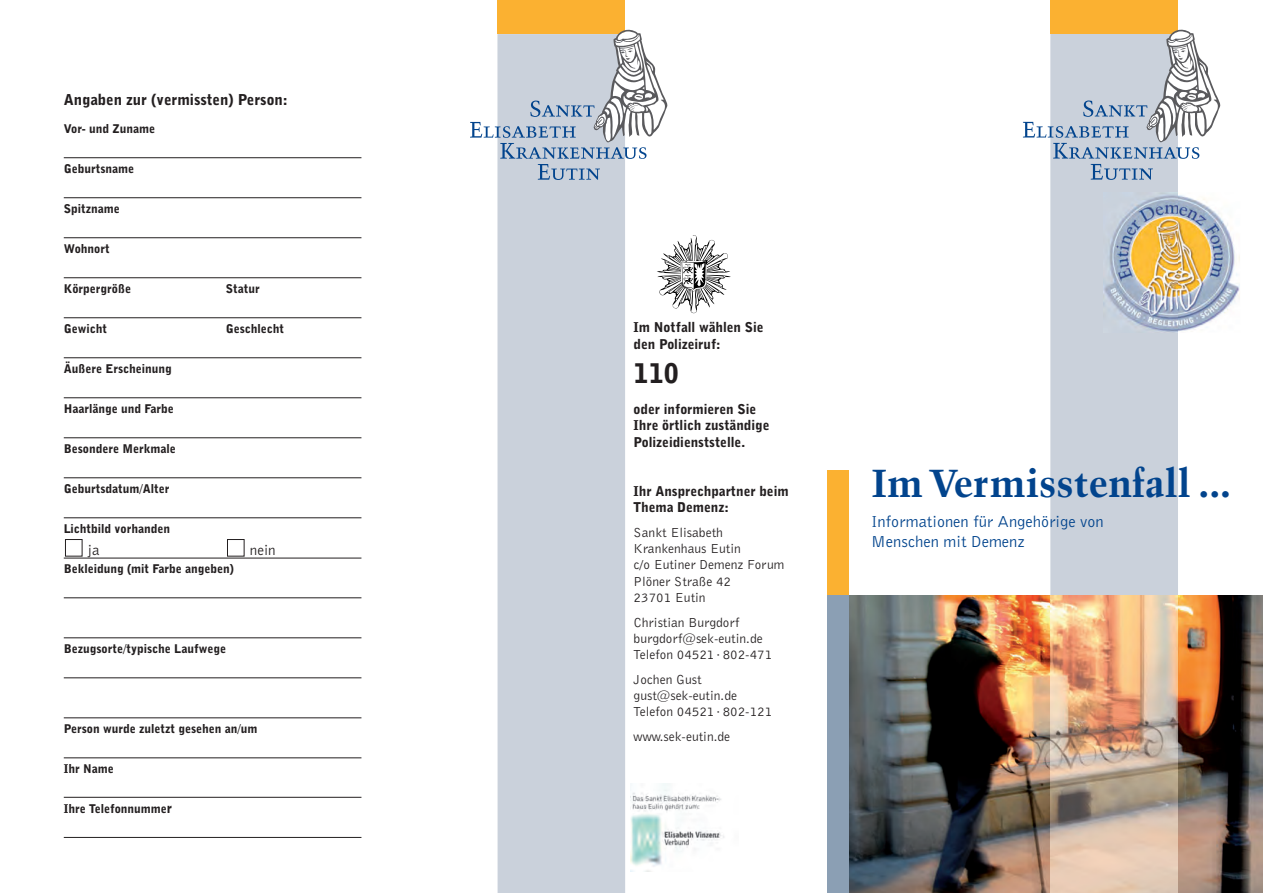
<style>
.page{position:relative;width:1263px;height:893px;background:#fff}
.page>*{position:absolute;margin:0;border:0;box-sizing:border-box;transform-origin:0 0}
.t1{font:700 39px "Trump Mediaeval";color:#02448d}
.t2{font:900 27px "Bell Gothic BT";color:#231f20}
.t3{font:16.5px/19.8px "Bell Gothic BT";color:#02448d}
.t4{font:900 15px "Bell Gothic BT";color:#231f20}
.t5{font:15px "Bell Gothic BT";color:#231f20}
.t6{font:13.5px/16.2px "Bell Gothic BT";color:#231f20}
.t7{font:900 13.5px/16.2px "Bell Gothic BT";color:#231f20}
.t8{font:900 12px "Bell Gothic BT";color:#231f20}
.s1{font-size:13.5px}
</style>
<div class="page">
<hr style="left:64px;top:157px;width:297px;height:1px;background:#231f20">
<hr style="left:64px;top:197px;width:297px;height:1px;background:#231f20">
<hr style="left:64px;top:237px;width:297px;height:1px;background:#231f20">
<hr style="left:64px;top:277px;width:297px;height:1px;background:#231f20">
<hr style="left:64px;top:317px;width:297px;height:1px;background:#231f20">
<hr style="left:64px;top:357px;width:297px;height:1px;background:#231f20">
<hr style="left:64px;top:397px;width:297px;height:1px;background:#231f20">
<hr style="left:64px;top:437px;width:297px;height:1px;background:#231f20">
<hr style="left:64px;top:477px;width:297px;height:1px;background:#231f20">
<hr style="left:64px;top:518px;width:297px;height:1px;background:#231f20">
<hr style="left:64px;top:558px;width:297px;height:1px;background:#231f20">
<hr style="left:64px;top:598px;width:297px;height:1px;background:#231f20">
<hr style="left:64px;top:638px;width:297px;height:1px;background:#231f20">
<hr style="left:64px;top:678px;width:297px;height:1px;background:#231f20">
<hr style="left:64px;top:718px;width:297px;height:1px;background:#231f20">
<hr style="left:64px;top:758px;width:297px;height:1px;background:#231f20">
<hr style="left:64px;top:797px;width:297px;height:1px;background:#231f20">
<hr style="left:64px;top:837px;width:297px;height:1px;background:#231f20">
<div style="left:65px;top:539px;width:17px;height:17px;border:1px solid #231f20"></div>
<div style="left:227px;top:539px;width:17px;height:17px;border:1px solid #231f20"></div>
<div style="left:1050px;top:180px;width:128px;height:415px;background:#cad1db"></div>
<div style="left:1050px;top:0;width:128px;height:34px;background:#fbb131"></div>
<div style="left:497px;top:0;width:128px;height:34px;background:#fbb131"></div>
<svg style="left:1023px;top:30px;width:197px;height:150px"></svg>
<div style="left:497px;top:34px;width:128px;height:859px;background:#cad1db"></div>
<svg style="left:470px;top:30px;width:197px;height:150px"></svg>
<img style="left:848px;top:595px;width:415px;height:298px">
<img style="left:1050px;top:595px;width:128px;height:298px">
<div style="left:827px;top:470px;width:21px;height:125px;background:#fbb131"></div>
<div style="left:827px;top:595px;width:21px;height:298px;background:#8b9fb4"></div>
<img style="left:631px;top:783px;width:93px;height:89px">
<img style="left:1103px;top:192px;width:137px;height:140px">
<svg style="left:657px;top:235px;width:74px;height:78px"></svg>
<p class="t4" style="left:64px;top:94px;width:225px">Angaben zur (vermissten) Person:</p>
<p class="t8" style="left:64px;top:125px;width:93px">Vor- und Zuname</p>
<p class="t8" style="left:64px;top:165px;width:72px">Geburtsname</p>
<p class="t8" style="left:64px;top:205px;width:58px">Spitzname</p>
<p class="t8" style="left:64px;top:245px;width:48px">Wohnort</p>
<p class="t8" style="left:64px;top:285px;width:69px">Körpergröße</p>
<p class="t8" style="left:226px;top:285px;width:36px">Statur</p>
<p class="t8" style="left:64px;top:325px;width:45px">Gewicht</p>
<p class="t8" style="left:226px;top:325px;width:60px">Geschlecht</p>
<p class="t8" style="left:64px;top:365px;width:110px">Äußere Erscheinung</p>
<p class="t8" style="left:64px;top:405px;width:111px">Haarlänge und Farbe</p>
<p class="t8" style="left:64px;top:445px;width:113px">Besondere Merkmale</p>
<p class="t8" style="left:64px;top:485px;width:107px">Geburtsdatum/Alter</p>
<p class="t8" style="left:64px;top:525px;width:108px">Lichtbild vorhanden</p>
<p class="t5" style="left:88px;top:545px;width:13px">ja</p>
<p class="t5" style="left:250px;top:545px;width:27px">nein</p>
<p class="t8" style="left:64px;top:565px;width:172px">Bekleidung (mit Farbe angeben)</p>
<p class="t8" style="left:64px;top:645px;width:164px">Bezugsorte/typische Laufwege</p>
<p class="t8" style="left:64px;top:725px;width:195px">Person wurde zuletzt gesehen an/um</p>
<p class="t8" style="left:64px;top:765px;width:52px">Ihr Name</p>
<p class="t8" style="left:64px;top:805px;width:110px">Ihre Telefonnumme<span class="s1">r</span></p>
<p class="t7" style="left:634px;top:321px;width:131px">Im Notfall wählen Sie den Polizeiruf:</p>
<h2 class="t2" style="left:634px;top:364px;width:47px">110</h2>
<p class="t7" style="left:634px;top:402px;width:137px">oder informieren Sie<br>Ihre örtlich zuständige<br>Polizeidienststelle.</p>
<p class="t7" style="left:634px;top:484px;width:157px">Ihr Ansprechpartner beim<br>Thema Demenz:</p>
<p class="t6" style="left:634px;top:525px;width:152px">Sankt Elisabeth<br>Krankenhaus Eutin<br>c/o Eutiner Demenz Forum<br>Plöner Straße 42<br>23701 Eutin</p>
<p class="t6" style="left:634px;top:615px;width:140px">Christian Burgdorf burgdorf@sek-eutin.de<br>Telefon 04521 · 802-471</p>
<p class="t6" style="left:634px;top:672px;width:140px">Jochen Gust gust@sek-eutin.de<br>Telefon 04521 · 802-121</p>
<p class="t6" style="left:634px;top:729px;width:98px">www.sek-eutin.de</p>
<h1 class="t1" style="left:872px;top:461px;width:361px">ImVermisstenfall ...</h1>
<h3 class="t3" style="left:871px;top:513px;width:234px">Informationen für Angehörige von<br>Menschen mit Demenz</h3>
</div>
